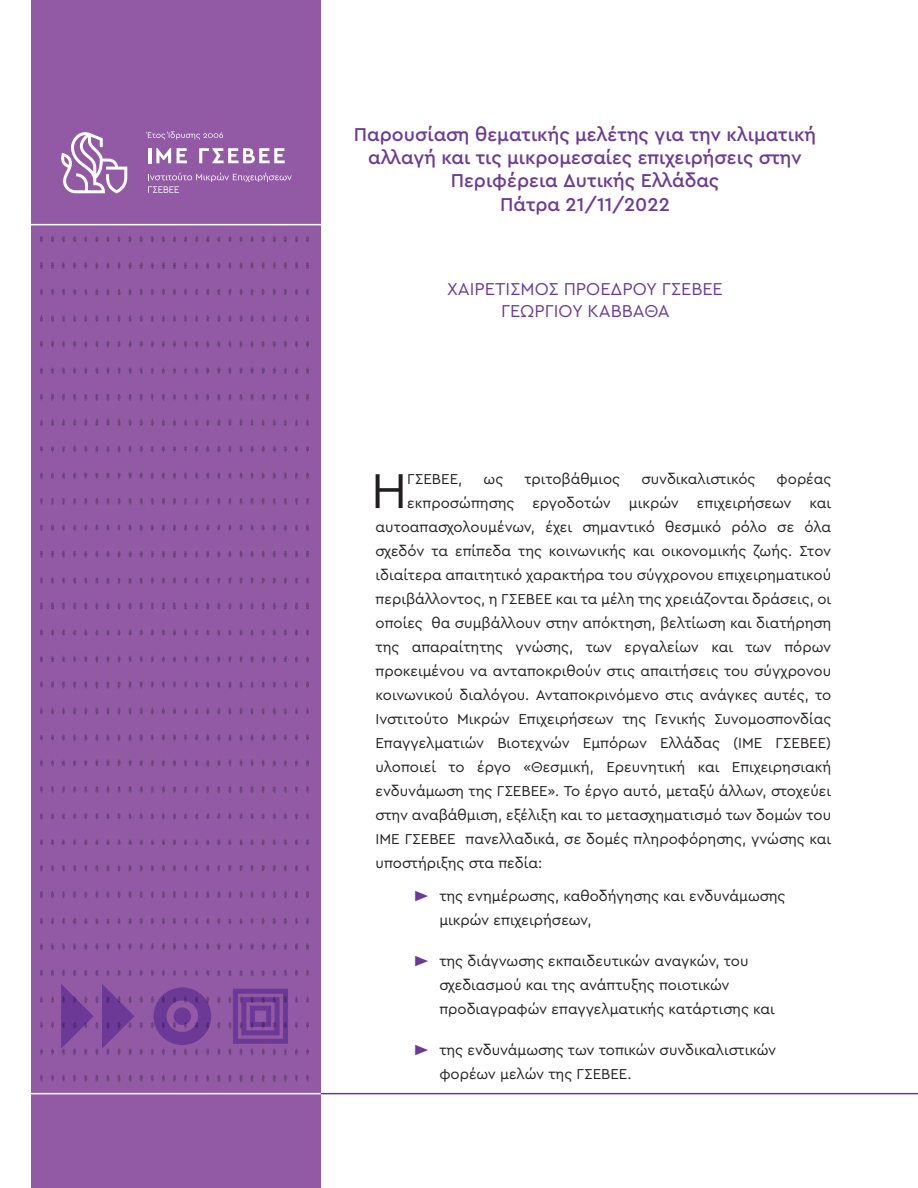
<style>
.page{position:relative;width:918px;height:1188px;background:#fff}
.page>*{position:absolute;margin:0;border:0;box-sizing:border-box;transform-origin:0 0}
.t1{font:51.3px "Cera Pro";color:#231f20}
.t2{font:500 19.5px/23.4px "Cera Pro";color:#6c3a96;text-align:center}
.t3{font:18px/21.6px "Cera Pro";color:#6c3a96;text-align:center}
.t4{font:15px/24px "Cera Pro";color:#231f20}
.s1{color:#6c3a96}
</style>
<div class="page">
<div style="left:32px;top:0;width:289px;height:1188px;background:#925aa5"></div>
<svg style="left:61px;top:132px;width:66px;height:61px"></svg>
<svg style="left:146px;top:132px;width:77px;height:7px"></svg>
<hr style="left:148px;top:148px;width:3px;height:15px;background:#fff">
<svg style="left:156px;top:148px;width:15px;height:15px"></svg>
<svg style="left:177px;top:148px;width:10px;height:15px"></svg>
<svg style="left:199px;top:148px;width:86px;height:15px"></svg>
<svg style="left:148px;top:173px;width:144px;height:20px"></svg>
<hr style="left:0;top:1093px;width:376px;height:1px;background:#fff">
<hr style="left:0;top:224px;width:384px;height:1px;background:#fff">
<img style="left:40px;top:237px;width:269px;height:845px">
<hr style="left:321px;top:1093px;width:597px;height:1px;background:#6c3a96">
<h2 class="t2" style="left:354px;top:122px;width:464px">Παρουσίαση θεματικής μελέτης για την κλιματική αλλαγή και τις μικρομεσαίες επιχειρήσεις στην Περιφέρεια Δυτικής Ελλάδας<br>Πάτρα 21/11/2022</h2>
<p class="t3" style="left:447px;top:278px;width:277px">ΧΑΙΡΕΤΙΣΜΟΣ ΠΡΟΕΔΡΟΥ ΓΣΕΒΕΕ<br>ΓΕΩΡΓΙΟΥ ΚΑΒΒΑΘΑ</p>
<h1 class="t1" style="left:371px;top:457px;width:38px">Η</h1>
<p class="t4" style="left:407px;top:466px;width:57px">ΓΣΕΒΕΕ,</p>
<p class="t4" style="left:484px;top:466px;width:21px">ως</p>
<p class="t4" style="left:524px;top:466px;width:97px">τριτοβάθμιος</p>
<p class="t4" style="left:641px;top:466px;width:116px">συνδικαλιστικός</p>
<p class="t4" style="left:777px;top:466px;width:56px">φορέας</p>
<p class="t4" style="left:407px;top:490px;width:426px">εκπροσώπησης εργοδοτών μικρών επιχειρήσεων και</p>
<p class="t4" style="left:376px;top:514px;width:457px">αυτοαπασχολουμένων, έχει σημαντικό θεσμικό ρόλο σε όλα</p>
<p class="t4" style="left:376px;top:538px;width:457px">σχεδόν τα επίπεδα της κοινωνικής και οικονομικής ζωής. Στον</p>
<p class="t4" style="left:376px;top:562px;width:457px">ιδιαίτερα απαιτητικό χαρακτήρα του σύγχρονου επιχειρηματικού</p>
<p class="t4" style="left:376px;top:586px;width:457px">περιβάλλοντος, η ΓΣΕΒΕΕ και τα μέλη της χρειάζονται δράσεις, οι</p>
<p class="t4" style="left:376px;top:610px;width:457px">οποίες θα συμβάλλουν στην απόκτηση, βελτίωση και διατήρηση</p>
<p class="t4" style="left:376px;top:634px;width:457px">της απαραίτητης γνώσης, των εργαλείων και των πόρων</p>
<p class="t4" style="left:376px;top:658px;width:457px">προκειμένου να ανταποκριθούν στις απαιτήσεις του σύγχρονου</p>
<p class="t4" style="left:376px;top:682px;width:457px">κοινωνικού διαλόγου. Ανταποκρινόμενο στις ανάγκες αυτές, το</p>
<p class="t4" style="left:376px;top:706px;width:457px">Ινστιτούτο Μικρών Επιχειρήσεων της Γενικής Συνομοσπονδίας</p>
<p class="t4" style="left:376px;top:730px;width:457px">Επαγγελματιών Βιοτεχνών Εμπόρων Ελλάδας (ΙΜΕ ΓΣΕΒΕΕ)</p>
<p class="t4" style="left:376px;top:754px;width:457px">υλοποιεί το έργο «Θεσμική, Ερευνητική και Επιχειρησιακή</p>
<p class="t4" style="left:376px;top:778px;width:457px">ενδυνάμωση της ΓΣΕΒΕΕ». Το έργο αυτό, μεταξύ άλλων, στοχεύει</p>
<p class="t4" style="left:376px;top:802px;width:457px">στην αναβάθμιση, εξέλιξη και το μετασχηματισμό των δομών του</p>
<p class="t4" style="left:376px;top:826px;width:457px">ΙΜΕ ΓΣΕΒΕΕ πανελλαδικά, σε δομές πληροφόρησης, γνώσης και</p>
<p class="t4" style="left:376px;top:850px;width:168px">υποστήριξης στα πεδία:</p>
<p class="t4" style="left:439px;top:883px;width:348px;text-indent:-26px"><span class="s1">►</span> της ενημέρωσης, καθοδήγησης και ενδυνάμωσης μικρών επιχειρήσεων,</p>
<p class="t4" style="left:439px;top:948px;width:337px;text-indent:-26px"><span class="s1">►</span> της διάγνωσης εκπαιδευτικών αναγκών, του σχεδιασμού και της ανάπτυξης ποιοτικών προδιαγραφών επαγγελματικής κατάρτισης και</p>
<p class="t4" style="left:439px;top:1037px;width:338px;text-indent:-26px"><span class="s1">►</span> της ενδυνάμωσης των τοπικών συνδικαλιστικών φορέων μελών της ΓΣΕΒΕΕ.</p>
</div>
